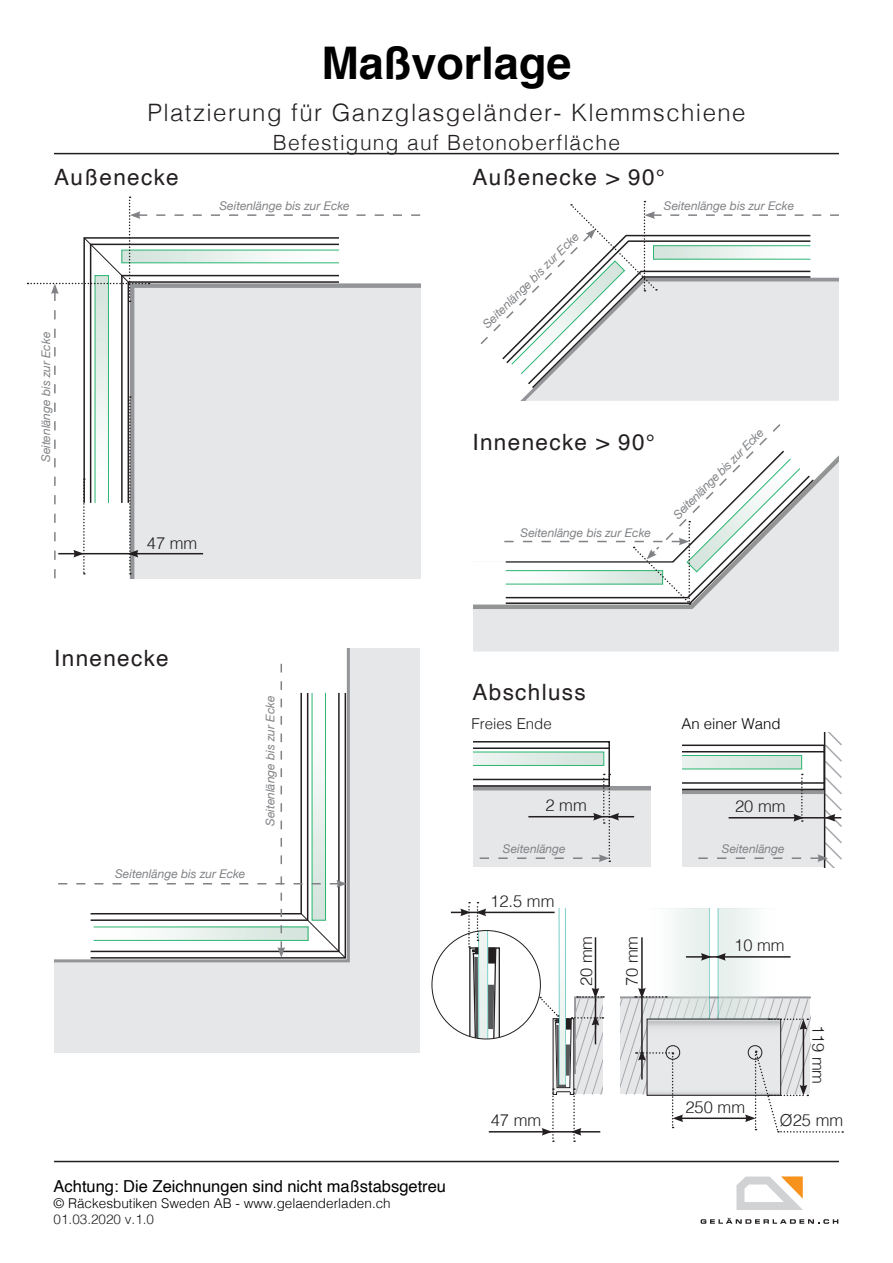
<style>
.page{position:relative;width:893px;height:1263px;background:#fff}
.page>*{position:absolute;margin:0;border:0;box-sizing:border-box;transform-origin:0 0}
.Rubrik_huvud_-_tyska{font:700 45px "Helvetica";color:#000}
.Underrubrik_tyska{font:300 24px "Helvetica";letter-spacing:.06em;color:#231f20}
.Mellanrubrik_-tyska{font:22.5px "Helvetica";letter-spacing:.06em;color:#231f20}
.Underrubrik_tyska-2{font:300 21px "Helvetica";letter-spacing:.06em;color:#231f20}
.Mått{font:300 16.5px "Helvetica";color:#231f20}
.Mått-2{font:16.5px "Helvetica";color:#000}
.Mått-3{font:300 15px "Helvetica";color:#000}
.Mått-4{font:300 15px "Helvetica";color:#231f20}
.Mått-5{font:300 13.5px "Helvetica";color:#000}
.Mått-6{font:300 13.5px "Helvetica";color:#231f20}
.kursiv_liten_text{font:italic 12px "Helvetica Neue";color:#808285}
</style>
<div class="page">
<div style="left:473px;top:611px;width:366px;height:40px;background:#e6e7e9"></div>
<svg style="left:473px;top:455px;width:366px;height:156px"></svg>
<div style="left:473px;top:790px;width:177px;height:77px;background:#e6e7e9"></div>
<hr style="left:473px;top:786px;width:177px;height:4px;background:#939598">
<div style="left:54px;top:961px;width:366px;height:91px;background:#e6e7e9"></div>
<div style="left:348px;top:649px;width:72px;height:312px;background:#e6e7e9"></div>
<svg style="left:54px;top:649px;width:296px;height:314px"></svg>
<svg style="left:89px;top:691px;width:258px;height:268px"></svg>
<svg style="left:89px;top:691px;width:220px;height:185px"></svg>
<svg style="left:314px;top:695px;width:10px;height:181px"></svg>
<div style="left:312px;top:693px;width:14px;height:227px;border:1px solid #2bb572"></div>
<svg style="left:28px;top:197px;width:392px;height:381px"></svg>
<hr style="left:489px;top:1131px;width:55px;height:1px;background:#231f20">
<svg style="left:58px;top:876px;width:289px;height:82px"></svg>
<svg style="left:281px;top:664px;width:1px;height:200px"></svg>
<svg style="left:480px;top:201px;width:359px;height:200px"></svg>
<svg style="left:473px;top:424px;width:342px;height:181px"></svg>
<svg style="left:473px;top:741px;width:161px;height:121px"></svg>
<svg style="left:682px;top:732px;width:160px;height:135px"></svg>
<hr style="left:484px;top:912px;width:71px;height:1px;background:#231f20">
<svg style="left:451px;top:902px;width:50px;height:137px"></svg>
<svg style="left:540px;top:908px;width:303px;height:234px"></svg>
<hr style="left:54px;top:1161px;width:785px;height:1px;background:#231f20">
<hr style="left:54px;top:153px;width:785px;height:1px;background:#231f20">
<svg style="left:736px;top:1176px;width:67px;height:34px"></svg>
<svg style="left:701px;top:1218px;width:137px;height:6px"></svg>
<p class="Rubrik_huvud_-_tyska" style="left:321px;top:27px;width:252px">Maßvorlage</p>
<p class="Underrubrik_tyska" style="left:147px;top:92px;width:600px">Platzierung für Ganzglasgeländer- Klemmschiene</p>
<p class="Underrubrik_tyska-2" style="left:273px;top:124px;width:349px">Befestigung auf Betonoberfläche</p>
<p class="Mellanrubrik_-tyska" style="left:54px;top:160px;width:126px">Außenecke</p>
<p class="kursiv_liten_text" style="left:37px;top:462px;width:132px;rotate:-90deg">Seitenlänge bis zur Ecke</p>
<p class="Mått" style="left:147px;top:529px;width:52px">47 mm</p>
<p class="Mellanrubrik_-tyska" style="left:472px;top:160px;width:194px">Außenecke &gt; 90°</p>
<p class="kursiv_liten_text" style="left:219px;top:197px;width:132px">Seitenlänge bis zur Ecke</p>
<p class="kursiv_liten_text" style="left:664px;top:197px;width:132px">Seitenlänge bis zur Ecke</p>
<p class="kursiv_liten_text" style="left:479px;top:320px;width:132px;rotate:-45deg">Seitenlänge bis zur Ecke</p>
<p class="Mellanrubrik_-tyska" style="left:472px;top:425px;width:184px">Innenecke &gt; 90°</p>
<p class="kursiv_liten_text" style="left:521px;top:524px;width:132px">Seitenlänge bis zur Ecke</p>
<p class="kursiv_liten_text" style="left:669px;top:510px;width:123px;rotate:-45deg">Seitenlänge bis zur Ecke</p>
<p class="Mellanrubrik_-tyska" style="left:54px;top:640px;width:116px">Innenecke</p>
<p class="kursiv_liten_text" style="left:262px;top:826px;width:132px;rotate:-90deg">Seitenlänge bis zur Ecke</p>
<p class="Mellanrubrik_-tyska" style="left:472px;top:674px;width:115px">Abschluss</p>
<p class="Mått-4" style="left:472px;top:711px;width:82px">Freies Ende</p>
<p class="Mått-3" style="left:681px;top:711px;width:101px">An einer Wand</p>
<p class="Mått" style="left:545px;top:791px;width:43px">2 mm</p>
<p class="Mått" style="left:735px;top:792px;width:52px">20 mm</p>
<p class="kursiv_liten_text" style="left:503px;top:840px;width:64px">Seitenlänge</p>
<p class="kursiv_liten_text" style="left:722px;top:840px;width:64px">Seitenlänge</p>
<p class="kursiv_liten_text" style="left:115px;top:865px;width:132px">Seitenlänge bis zur Ecke</p>
<p class="Mått" style="left:490px;top:887px;width:66px">12.5 mm</p>
<p class="Mått" style="left:572px;top:986px;width:52px;rotate:-90deg">20 mm</p>
<p class="Mått" style="left:618px;top:986px;width:52px;rotate:-90deg">70 mm</p>
<p class="Mått-2" style="left:54px;top:1173px;width:394px">Achtung: Die Zeichnungen sind nicht maßstabsgetreu</p>
<p class="Mått-5" style="left:54px;top:1192px;width:339px">© Räckesbutiken Sweden AB - www.gelaenderladen.ch</p>
<p class="Mått-6" style="left:54px;top:1208px;width:102px">01.03.2020 v.1.0</p>
<p class="Mått" style="left:491px;top:1106px;width:52px">47 mm</p>
<p class="Mått" style="left:734px;top:931px;width:52px">10 mm</p>
<p class="Mått" style="left:832px;top:1024px;width:61px;rotate:90deg">119 mm</p>
<p class="Mått" style="left:685px;top:1093px;width:61px">250 mm</p>
<p class="Mått" style="left:780px;top:1106px;width:65px">Ø25 mm</p>
</div>
